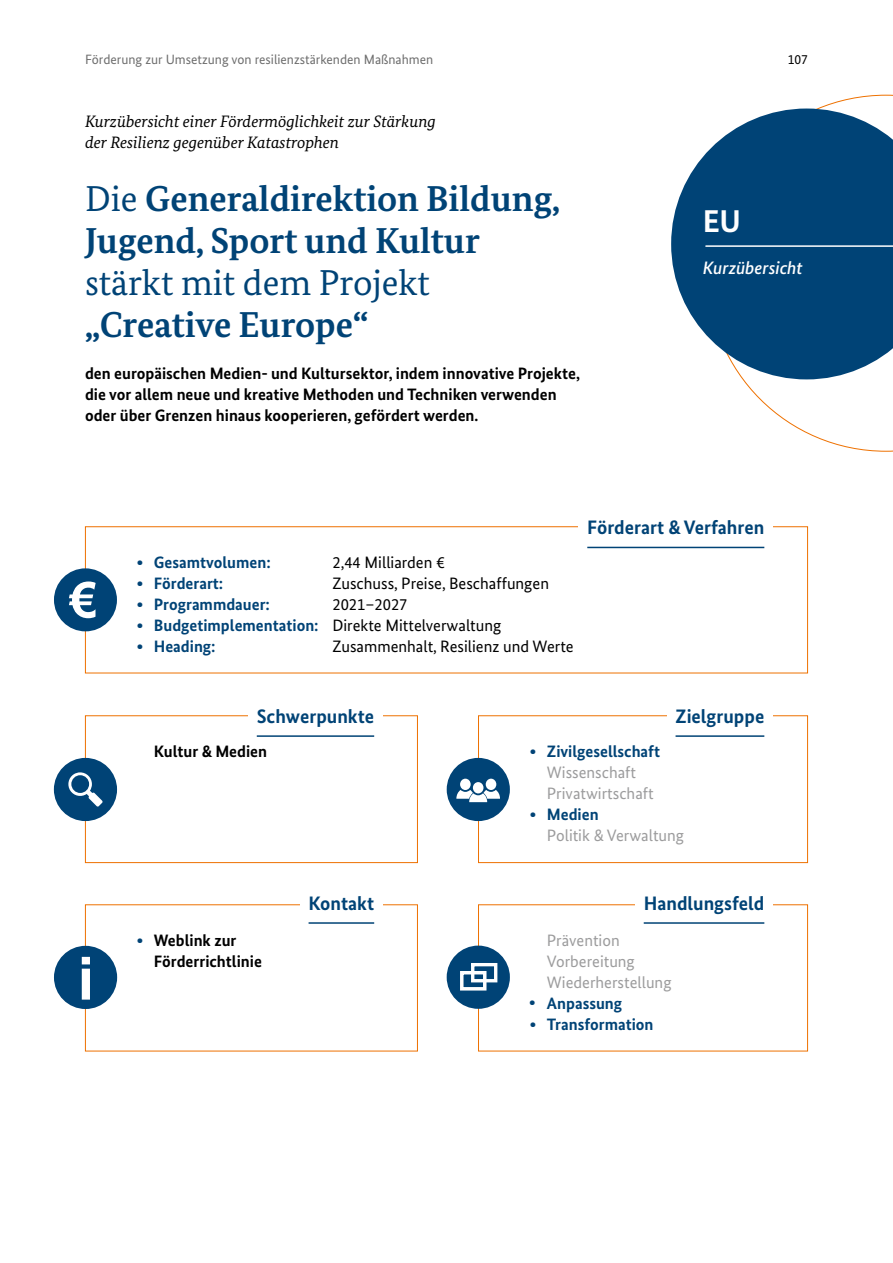
<style>
.page{position:relative;width:893px;height:1263px;background:#fff}
.page>*{position:absolute;margin:0;border:0;box-sizing:border-box;transform-origin:0 0}
.t1{font:700 36px/42px "Bundes Serif";color:#004376}
.t2{font:700 31.5px "Bundes Sans";color:#fff}
.t3{font:700 19.5px "Bundes Sans";color:#004376}
.t4{font:italic 500 18px "Bundes Sans";letter-spacing:-.005em;color:#fff}
.t5{font:700 16.5px/21px "Bundes Sans";color:#000}
.t6{font:16.5px "Bundes Sans";color:#000}
.t7{font:700 16.5px "Bundes Sans";color:#004376}
.t8{font:16.5px "Bundes Sans";color:#9c9c9d}
.t9{font:italic 16.5px/21px "Bundes Serif";color:#000}
.t10{font:13.5px "Bundes Sans";color:#6e6e6e}
.t11{font:13.5px "Bundes Sans";color:#000}
.s1{font-weight:400}
.s2{font-weight:700;color:#004376}
</style>
<div class="page">
<svg style="left:742px;top:95px;width:151px;height:357px"></svg>
<svg style="left:671px;top:109px;width:222px;height:270px;fill:#004376"></svg>
<hr style="left:706px;top:245px;width:187px;height:2px;background:#fff">
<div style="left:85px;top:715px;width:333px;height:148px;border:1px solid #ee7100"></div>
<div style="left:248px;top:699px;width:135px;height:33px;background:#fff"></div>
<hr style="left:257px;top:735px;width:117px;height:2px;background:#004376">
<div style="left:478px;top:715px;width:330px;height:148px;border:1px solid #ee7100"></div>
<div style="left:667px;top:699px;width:106px;height:33px;background:#fff"></div>
<hr style="left:676px;top:735px;width:88px;height:2px;background:#004376">
<hr style="left:309px;top:922px;width:65px;height:2px;background:#004376">
<div style="left:478px;top:904px;width:330px;height:147px;border:1px solid #ee7100"></div>
<div style="left:635px;top:886px;width:138px;height:32px;background:#fff"></div>
<hr style="left:644px;top:922px;width:120px;height:2px;background:#004376">
<hr style="left:587px;top:547px;width:177px;height:1px;background:#004376">
<div style="left:54px;top:758px;width:63px;height:63px;background:#004376;border-radius:50%"></div>
<svg style="left:68px;top:772px;width:35px;height:35px"></svg>
<div style="left:71px;top:775px;width:18px;height:18px;background:#004376;border-radius:50%"></div>
<div style="left:447px;top:758px;width:63px;height:63px;background:#004376;border-radius:50%"></div>
<svg style="left:456px;top:779px;width:44px;height:23px"></svg>
<div style="left:54px;top:946px;width:63px;height:63px;background:#004376;border-radius:50%"></div>
<svg style="left:82px;top:957px;width:8px;height:42px"></svg>
<div style="left:447px;top:945px;width:63px;height:64px;background:#004376;border-radius:50%"></div>
<svg style="left:471px;top:963px;width:27px;height:20px"></svg>
<div style="left:460px;top:971px;width:26px;height:19px;border:3px solid #fff"></div>
<div style="left:54px;top:568px;width:63px;height:63px;background:#004376;border-radius:50%"></div>
<svg style="left:69px;top:581px;width:27px;height:37px"></svg>
<p class="t10" style="left:85px;top:51px;width:350px">Förderung zur Umsetzung von resilienzstärkenden Maßnahmen</p>
<p class="t11" style="left:788px;top:51px;width:22px">107</p>
<h1 class="t9" style="left:85px;top:111px;width:352px">Kurzübersicht einer Fördermöglichkeit zur Stärkung der Resilienz gegenüber Katastrophen</h1>
<h2 class="t1" style="left:85px;top:178px;width:476px"><span class="s1">Die</span> Generaldirektion Bildung,<br>Jugend, Sport und Kultur <span class="s1">stärkt mit dem Projekt </span>„Creative Europe“</h2>
<p class="t5" style="left:85px;top:363px;width:496px">den europäischen Medien- und Kultursektor, indem innovative Projekte, die vor allem neue und kreative Methoden und Techniken verwenden oder über Grenzen hinaus kooperieren, gefördert werden.</p>
<h2 class="t2" style="left:703px;top:202px;width:40px">EU</h2>
<p class="t4" style="left:703px;top:257px;width:101px">Kurzübersicht</p>
<p class="t7" style="left:137px;top:553px;width:135px">• Gesamtvolumen:</p>
<p class="t6" style="left:332px;top:553px;width:114px">2,44 Milliarden €</p>
<p class="t7" style="left:137px;top:574px;width:88px">• Förderart:</p>
<p class="t6" style="left:332px;top:574px;width:218px">Zuschuss, Preise, Beschaffungen</p>
<p class="t7" style="left:137px;top:595px;width:135px">• Programmdauer:</p>
<p class="t6" style="left:332px;top:595px;width:77px">2021–2027</p>
<p class="t6" style="left:137px;top:616px;width:366px"><span class="s2">• Budgetimplementation:</span> Direkte Mittelverwaltung</p>
<p class="t7" style="left:137px;top:637px;width:80px">• Heading:</p>
<p class="t6" style="left:332px;top:637px;width:243px">Zusammenhalt, Resilienz und Werte</p>
<h3 class="t3" style="left:587px;top:515px;width:179px">Förderart &amp; Verfahren</h3>
<h3 class="t3" style="left:257px;top:704px;width:119px">Schwerpunkte</h3>
<h3 class="t3" style="left:676px;top:704px;width:90px">Zielgruppe</h3>
<p class="t5" style="left:154px;top:741px;width:115px">Kultur &amp; Medien</p>
<p class="t7" style="left:137px;top:931px;width:8px">•</p>
<p class="t5" style="left:154px;top:930px;width:110px">Weblink zur<br>Förderrichtlinie</p>
<h3 class="t3" style="left:309px;top:891px;width:67px">Kontakt</h3>
<p class="t7" style="left:530px;top:742px;width:132px">• Zivilgesellschaft</p>
<p class="t8" style="left:547px;top:763px;width:91px">Wissenschaft</p>
<p class="t8" style="left:547px;top:784px;width:108px">Privatwirtschaft</p>
<p class="t7" style="left:530px;top:805px;width:70px">• Medien</p>
<p class="t8" style="left:547px;top:826px;width:139px">Politik &amp; Verwaltung</p>
<h3 class="t3" style="left:644px;top:891px;width:122px">Handlungsfeld</h3>
<p class="t8" style="left:547px;top:931px;width:74px">Prävention</p>
<p class="t8" style="left:547px;top:952px;width:89px">Vorbereitung</p>
<p class="t8" style="left:547px;top:973px;width:126px">Wiederherstellung</p>
<p class="t7" style="left:547px;top:994px;width:77px">Anpassung</p>
<p class="t7" style="left:530px;top:1015px;width:125px">• Transformation</p>
<p class="t7" style="left:529px;top:993px;width:8px">•</p>
</div>
